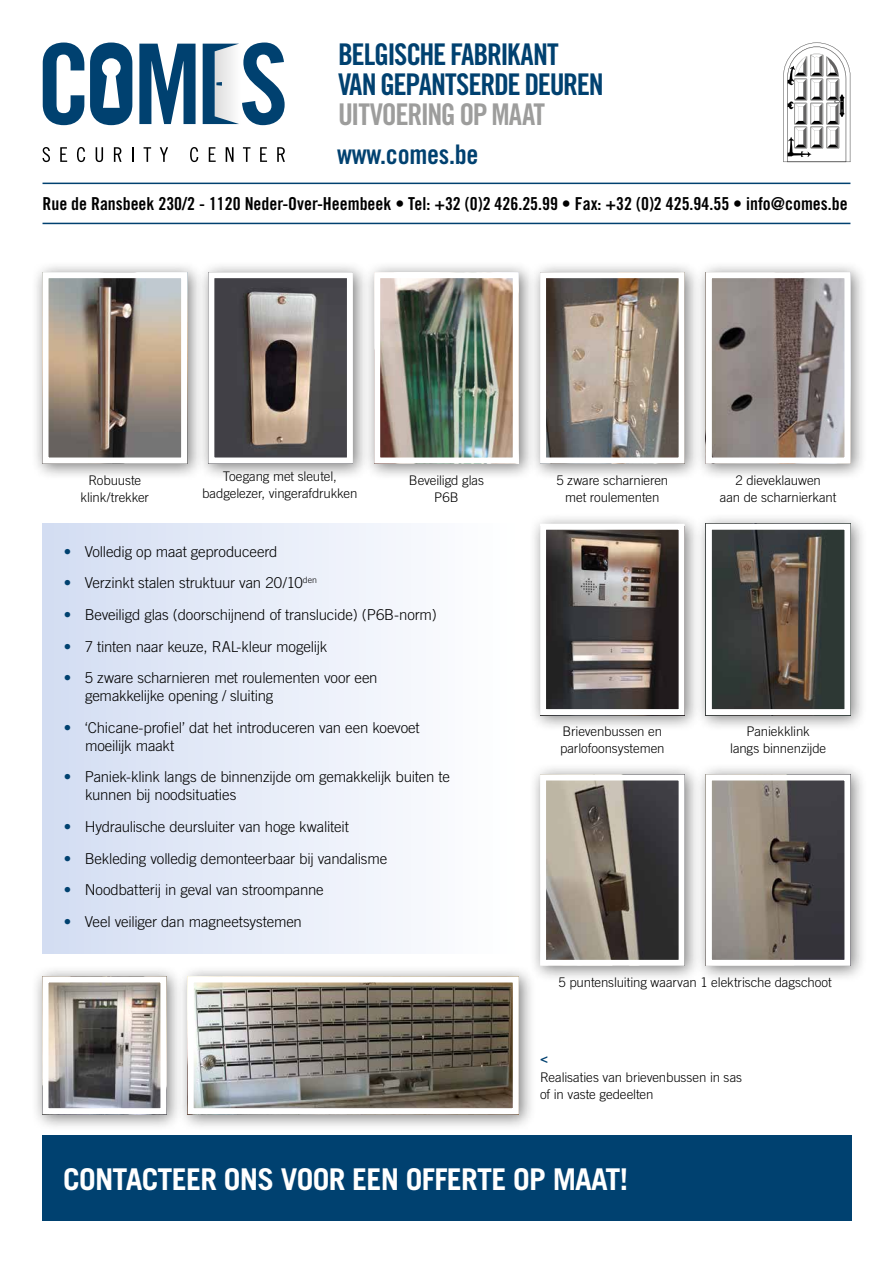
<style>
.page{position:relative;width:893px;height:1263px;background:#fff}
.page>*{position:absolute;margin:0;border:0;box-sizing:border-box;transform-origin:0 0}
.t1{font:700 30px "Trade Gothic";letter-spacing:-.025em;color:#fff}
.t2{font:29.85px/29.8px "Trade Gothic Bold Cond Twenty";letter-spacing:-.04em;color:#004170}
.t3{font:29.85px "Trade Gothic Bold Cond Twenty";letter-spacing:-.05em;color:#9d9d9c}
.t4{font:27px "Trade Gothic Bold Cond Twenty";letter-spacing:-.01em;color:#004170}
.t5{font:17.85px "Trade Gothic Bold Cond Twenty";color:#000}
.t6{font:300 15px/18px "Trade Gothic";letter-spacing:-.015em;color:#000}
.t7{font:300 13.2px/17.1px "Trade Gothic";letter-spacing:-.01em;color:#000;text-align:center}
.t8{font:13.2px "Trade Gothic Bold Cond Twenty";color:#004170}
.s1{color:#004170}
</style>
<div class="page">
<div style="left:42px;top:1135px;width:809px;height:85px;background:#004170"></div>
<div style="left:43px;top:524px;width:476px;height:430px;background:linear-gradient(to right,#d3ddf2,#fff)"></div>
<div style="left:31px;top:261px;width:174px;height:220px;background:#000;opacity:.5"></div>
<img style="left:50px;top:279px;width:130px;height:177px">
<div style="left:43px;top:272px;width:144px;height:191px;border:6px solid #fff"></div>
<div style="left:31px;top:965px;width:152px;height:166px;background:#000;opacity:.5"></div>
<img style="left:50px;top:983px;width:109px;height:124px">
<div style="left:43px;top:976px;width:123px;height:138px;border:6px solid #fff"></div>
<div style="left:197px;top:261px;width:173px;height:220px;background:#000;opacity:.5"></div>
<img style="left:215px;top:279px;width:131px;height:177px">
<div style="left:208px;top:272px;width:145px;height:191px;border:6px solid #fff"></div>
<div style="left:176px;top:965px;width:360px;height:166px;background:#000;opacity:.5"></div>
<img style="left:195px;top:983px;width:317px;height:124px">
<div style="left:188px;top:976px;width:331px;height:138px;border:6px solid #fff"></div>
<div style="left:363px;top:261px;width:173px;height:220px;background:#000;opacity:.5"></div>
<img style="left:381px;top:279px;width:131px;height:177px">
<div style="left:374px;top:272px;width:145px;height:191px;border:6px solid #fff"></div>
<div style="left:529px;top:261px;width:173px;height:220px;background:#000;opacity:.5"></div>
<img style="left:547px;top:279px;width:131px;height:177px">
<div style="left:540px;top:272px;width:145px;height:191px;border:6px solid #fff"></div>
<div style="left:529px;top:512px;width:172px;height:220px;background:#000;opacity:.5"></div>
<img style="left:547px;top:531px;width:131px;height:177px">
<div style="left:540px;top:524px;width:145px;height:191px;border:6px solid #fff"></div>
<div style="left:529px;top:763px;width:173px;height:220px;background:#000;opacity:.5"></div>
<img style="left:547px;top:781px;width:131px;height:178px">
<div style="left:540px;top:774px;width:145px;height:192px;border:6px solid #fff"></div>
<div style="left:695px;top:763px;width:172px;height:220px;background:#000;opacity:.5"></div>
<img style="left:713px;top:781px;width:130px;height:178px">
<div style="left:706px;top:774px;width:144px;height:192px;border:6px solid #fff"></div>
<div style="left:695px;top:261px;width:173px;height:220px;background:#000;opacity:.5"></div>
<img style="left:713px;top:279px;width:130px;height:177px">
<div style="left:706px;top:272px;width:144px;height:191px;border:6px solid #fff"></div>
<div style="left:695px;top:512px;width:172px;height:220px;background:#000;opacity:.5"></div>
<img style="left:713px;top:531px;width:130px;height:177px">
<div style="left:706px;top:524px;width:144px;height:191px;border:6px solid #fff"></div>
<svg style="left:43px;top:43px;width:41px;height:82px"></svg>
<svg style="left:139px;top:44px;width:57px;height:80px"></svg>
<svg style="left:43px;top:147px;width:7px;height:15px"></svg>
<svg style="left:60px;top:147px;width:7px;height:15px"></svg>
<svg style="left:77px;top:147px;width:8px;height:15px"></svg>
<svg style="left:96px;top:147px;width:7px;height:15px"></svg>
<svg style="left:114px;top:147px;width:8px;height:15px"></svg>
<svg style="left:132px;top:147px;width:2px;height:15px"></svg>
<svg style="left:144px;top:147px;width:7px;height:15px"></svg>
<svg style="left:160px;top:147px;width:8px;height:15px"></svg>
<svg style="left:190px;top:147px;width:8px;height:15px"></svg>
<svg style="left:209px;top:147px;width:7px;height:15px"></svg>
<svg style="left:226px;top:147px;width:8px;height:15px"></svg>
<svg style="left:243px;top:147px;width:7px;height:15px"></svg>
<svg style="left:260px;top:147px;width:7px;height:15px"></svg>
<svg style="left:277px;top:147px;width:8px;height:15px"></svg>
<svg style="left:203px;top:43px;width:82px;height:82px"></svg>
<svg style="left:90px;top:43px;width:42px;height:82px"></svg>
<svg style="left:783px;top:43px;width:67px;height:119px"></svg>
<hr style="left:43px;top:183px;width:807px;height:1px;background:#004170">
<hr style="left:43px;top:223px;width:807px;height:1px;background:#004170">
<h2 class="t2" style="left:338px;top:40px;width:267px">BELGISCHE FABRIKANT<br>VAN GEPANTSERDE DEUREN</h2>
<h2 class="t3" style="left:338px;top:96px;width:209px">UITVOERING OP MAAT</h2>
<h3 class="t4" style="left:337px;top:138px;width:143px">www.comes.be</h3>
<p class="t5" style="left:43px;top:193px;width:807px">Rue de Ransbeek 230/2 - 1120 Neder-Over-Heembeek • Tel: +32 (0)2 426.25.99 • Fax: +32 (0)2 425.94.55 • info@comes.be</p>
<p class="t7" style="left:81px;top:471px;width:70px">Robuuste klink/trekker</p>
<p class="t7" style="left:202px;top:467px;width:157px">Toegang met sleutel, badgelezer, vingerafdrukken</p>
<p class="t7" style="left:409px;top:471px;width:77px">Beveiligd glas<br>P6B</p>
<p class="t7" style="left:556px;top:471px;width:113px">5 zware scharnieren met roulementen</p>
<p class="t7" style="left:720px;top:471px;width:118px">2 dieveklauwen<br>aan de scharnierkant</p>
<p class="t6" style="left:64px;top:542px;width:215px"><span class="s1">•</span> Volledig op maat geproduceerd</p>
<p class="t6" style="left:64px;top:574px;width:255px"><span class="s1">•</span> Verzinkt stalen struktuur van 20/10<sup>den</sup></p>
<p class="t6" style="left:64px;top:605px;width:375px"><span class="s1">•</span> Beveiligd glas (doorschijnend of translucide) (P6B-norm)</p>
<p class="t6" style="left:64px;top:637px;width:265px"><span class="s1">•</span> 7 tinten naar keuze, RAL-kleur mogelijk</p>
<p class="t6" style="left:85px;top:669px;width:294px;text-indent:-21px"><span class="s1">•</span> 5 zware scharnieren met roulementen voor een gemakkelijke opening / sluiting</p>
<p class="t6" style="left:85px;top:718px;width:336px;text-indent:-21px"><span class="s1">•</span> ‘Chicane-profiel’ dat het introduceren van een koevoet moeilijk maakt</p>
<p class="t6" style="left:85px;top:768px;width:366px;text-indent:-21px"><span class="s1">•</span> Paniek-klink langs de binnenzijde om gemakkelijk buiten te kunnen bij noodsituaties</p>
<p class="t6" style="left:64px;top:817px;width:287px"><span class="s1">•</span> Hydraulische deursluiter van hoge kwaliteit</p>
<p class="t6" style="left:64px;top:849px;width:325px"><span class="s1">•</span> Bekleding volledig demonteerbaar bij vandalisme</p>
<p class="t6" style="left:64px;top:881px;width:261px"><span class="s1">•</span> Noodbatterij in geval van stroompanne</p>
<p class="t6" style="left:64px;top:912px;width:240px"><span class="s1">•</span> Veel veiliger dan magneetsystemen</p>
<p class="t7" style="left:560px;top:723px;width:106px;text-align:left">Brievenbussen en parlofoonsystemen</p>
<p class="t7" style="left:730px;top:723px;width:98px">Paniekklink<br>langs binnenzijde</p>
<p class="t7" style="left:558px;top:973px;width:275px">5 puntensluiting waarvan 1 elektrische dagschoot</p>
<p class="t8" style="left:540px;top:1050px;width:9px">&lt;</p>
<p class="t7" style="left:540px;top:1069px;width:204px;text-align:left">Realisaties van brievenbussen in sas of in vaste gedeelten</p>
<h1 class="t1" style="left:63px;top:1160px;width:566px">CONTACTEER ONS VOOR EEN OFFERTE OP MAAT!</h1>
</div>
